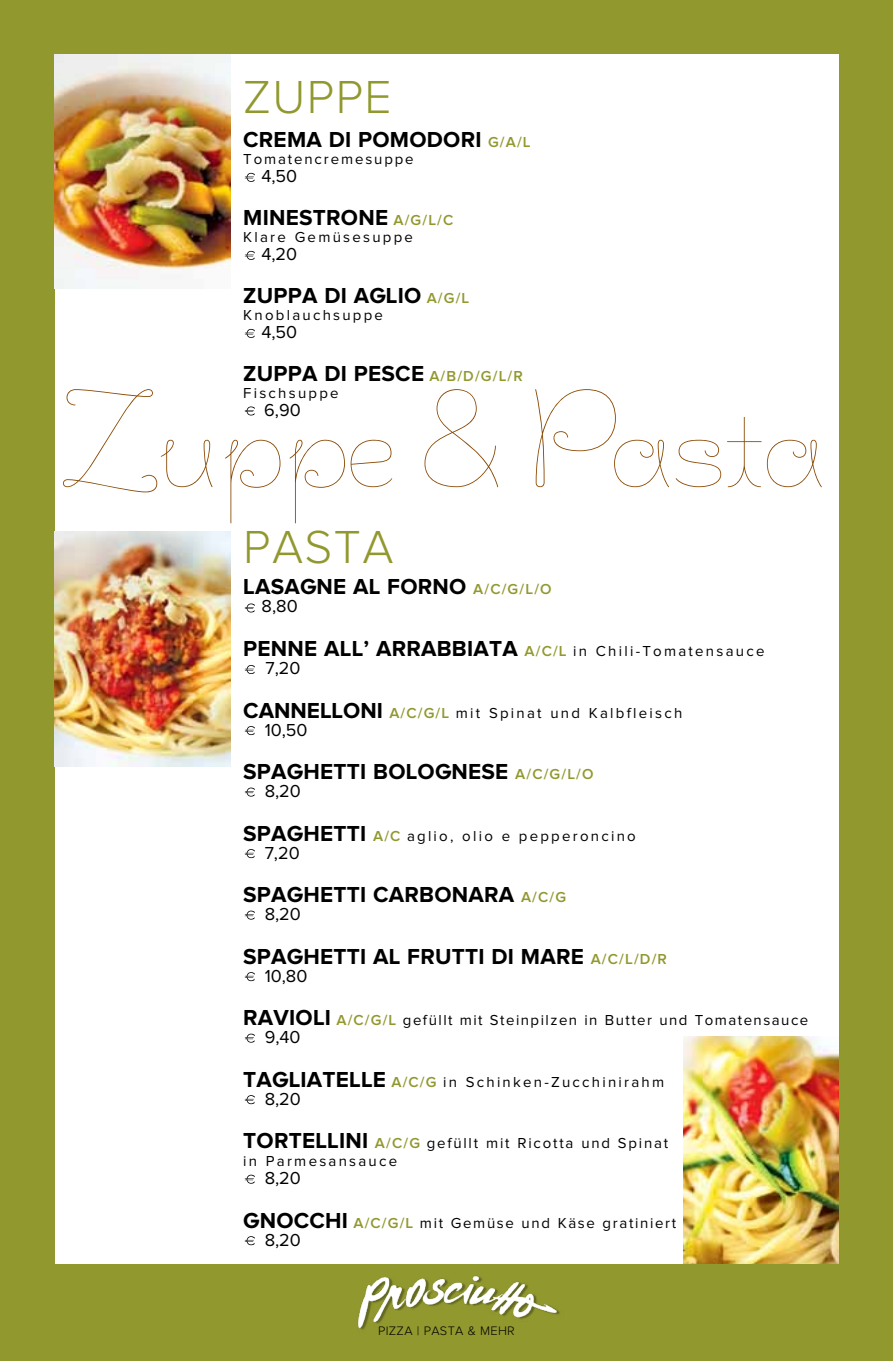
<style>
.page{position:relative;width:893px;height:1361px;background:#91982e}
.page>*{position:absolute;margin:0;border:0;box-sizing:border-box;transform-origin:0 0}
.t1{font:144.9px "Love Story";letter-spacing:-.04em;color:#894800}
.t2{font:300 48px "Proxima Nova";letter-spacing:.03em;color:#91982e}
.t3{font:700 22.5px "Proxima Nova A";letter-spacing:.01em;color:#000}
.t4{font:18px "Proxima Nova";color:#000}
.t5{font:15px/18px "Proxima Nova";letter-spacing:.125em;color:#000}
.t6{font:15px "Proxima Nova";letter-spacing:.1em;color:#000}
.t7{font:15px "Proxima Nova";letter-spacing:.15em;color:#000}
.t8{font:300 12.75px "Proxima Nova A";letter-spacing:.025em;color:#000}
.s1{font-family:"Proxima Nova";font-weight:600;font-size:15px;color:#91982e}
.s2{font-family:"Proxima Nova A";font-weight:700;font-size:22.5px}
.s3{font-weight:600;color:#91982e}
</style>
<div class="page">
<div style="left:55px;top:54px;width:783px;height:1210px;background:#fff"></div>
<img style="left:358px;top:1275px;width:202px;height:55px">
<svg style="left:245px;top:173px;width:10px;height:9px"></svg>
<svg style="left:245px;top:251px;width:10px;height:9px"></svg>
<svg style="left:245px;top:329px;width:10px;height:9px"></svg>
<svg style="left:245px;top:406px;width:10px;height:9px"></svg>
<svg style="left:245px;top:603px;width:10px;height:9px"></svg>
<svg style="left:245px;top:665px;width:10px;height:9px"></svg>
<svg style="left:245px;top:726px;width:10px;height:9px"></svg>
<svg style="left:245px;top:787px;width:10px;height:9px"></svg>
<svg style="left:245px;top:849px;width:10px;height:9px"></svg>
<svg style="left:245px;top:910px;width:10px;height:9px"></svg>
<svg style="left:245px;top:972px;width:10px;height:9px"></svg>
<svg style="left:245px;top:1033px;width:10px;height:9px"></svg>
<svg style="left:245px;top:1095px;width:10px;height:9px"></svg>
<svg style="left:245px;top:1174px;width:10px;height:9px"></svg>
<svg style="left:245px;top:1236px;width:10px;height:9px"></svg>
<img style="left:55px;top:54px;width:175px;height:235px">
<img style="left:55px;top:531px;width:175px;height:235px">
<img style="left:683px;top:1037px;width:155px;height:227px">
<h2 class="t2" style="left:243px;top:69px;width:150px">ZUPPE</h2>
<h3 class="t3" style="left:243px;top:127px;width:289px">CREMA DI POMODORI <span class="s1">G/A/L</span></h3>
<p class="t5" style="left:243px;top:150px;width:172px">Tomatencremesuppe</p>
<p class="t4" style="left:261px;top:165px;width:37px">4,50</p>
<h3 class="t3" style="left:243px;top:205px;width:212px">MINESTRONE <span class="s1">A/G/L/C</span></h3>
<p class="t7" style="left:243px;top:228px;width:171px">Klare Gemüsesuppe</p>
<p class="t4" style="left:261px;top:243px;width:37px">4,20</p>
<h3 class="t3" style="left:243px;top:283px;width:228px">ZUPPA DI AGLIO <span class="s1">A/G/L</span></h3>
<p class="t5" style="left:243px;top:306px;width:141px">Knoblauchsuppe</p>
<p class="t4" style="left:261px;top:321px;width:37px">4,50</p>
<h3 class="t3" style="left:243px;top:361px;width:281px">ZUPPA DI PESCE <span class="s1">A/B/D/G/L/R</span></h3>
<p class="t5" style="left:243px;top:384px;width:97px">F ischsuppe</p>
<p class="t4" style="left:264px;top:399px;width:38px">6,90</p>
<h1 class="t1" style="left:61px;top:358px;width:769px">Zuppe &amp; Pasta</h1>
<h2 class="t2" style="left:243px;top:519px;width:152px">PASTA</h2>
<h3 class="t3" style="left:243px;top:574px;width:310px">LASAGNE AL FORNO <span class="s1">A/C/G/L/O</span></h3>
<p class="t4" style="left:262px;top:596px;width:38px">8,80</p>
<p class="t5" style="left:243px;top:642px;width:523px"><span class="s2">PENNE ALL’ ARRABBIATA</span> <span class="s3">A/C/L</span> in Chili-Tomatensauce</p>
<p class="t4" style="left:265px;top:657px;width:37px">7,20</p>
<p class="t5" style="left:243px;top:704px;width:441px"><span class="s2">CANNELLONI</span> <span class="s3">A/C/G/L</span> mit Spinat und Kalbfleisch</p>
<p class="t4" style="left:265px;top:719px;width:44px">10,50</p>
<h3 class="t3" style="left:243px;top:759px;width:352px">SPAGHETTI BOLOGNESE <span class="s1">A/C/G/L/O</span></h3>
<p class="t4" style="left:265px;top:780px;width:38px">8,20</p>
<p class="t7" style="left:243px;top:827px;width:394px"><span class="s2">SPAGHETTI</span> <span class="s3">A/C</span> aglio, olio e pepperoncino</p>
<p class="t4" style="left:265px;top:842px;width:37px">7,20</p>
<h3 class="t3" style="left:243px;top:882px;width:324px">SPAGHETTI CARBONARA <span class="s1">A/C/G</span></h3>
<p class="t4" style="left:265px;top:903px;width:38px">8,20</p>
<h3 class="t3" style="left:243px;top:943px;width:425px">SPAGHETTI AL FRUTTI DI MARE <span class="s1">A/C/L/D/R</span></h3>
<p class="t4" style="left:265px;top:965px;width:44px">10,80</p>
<p class="t6" style="left:243px;top:1011px;width:567px"><span class="s2">RAVIOLI</span> <span class="s3">A/C/G/L</span> gefüllt mit Steinpilzen in Butter und Tomatensauce</p>
<p class="t4" style="left:265px;top:1026px;width:37px">9,40</p>
<p class="t5" style="left:243px;top:1073px;width:423px"><span class="s2">TAGLIATELLE</span> <span class="s3">A/C/G</span> in Schinken-Zucchinirahm</p>
<p class="t4" style="left:265px;top:1088px;width:38px">8,20</p>
<p class="t5" style="left:243px;top:1134px;width:427px"><span class="s2">TORTELLINI</span> <span class="s3">A/C/G</span> gefüllt mit Ricotta und Spinat in Parmesansauce</p>
<p class="t4" style="left:265px;top:1167px;width:38px">8,20</p>
<p class="t5" style="left:243px;top:1214px;width:435px"><span class="s2">GNOCCHI</span> <span class="s3">A/C/G/L</span> mit Gemüse und Käse gratiniert</p>
<p class="t4" style="left:265px;top:1229px;width:38px">8,20</p>
<p class="t8" style="left:378px;top:1324px;width:138px">PIZZA | PASTA &amp; MEHR</p>
</div>
